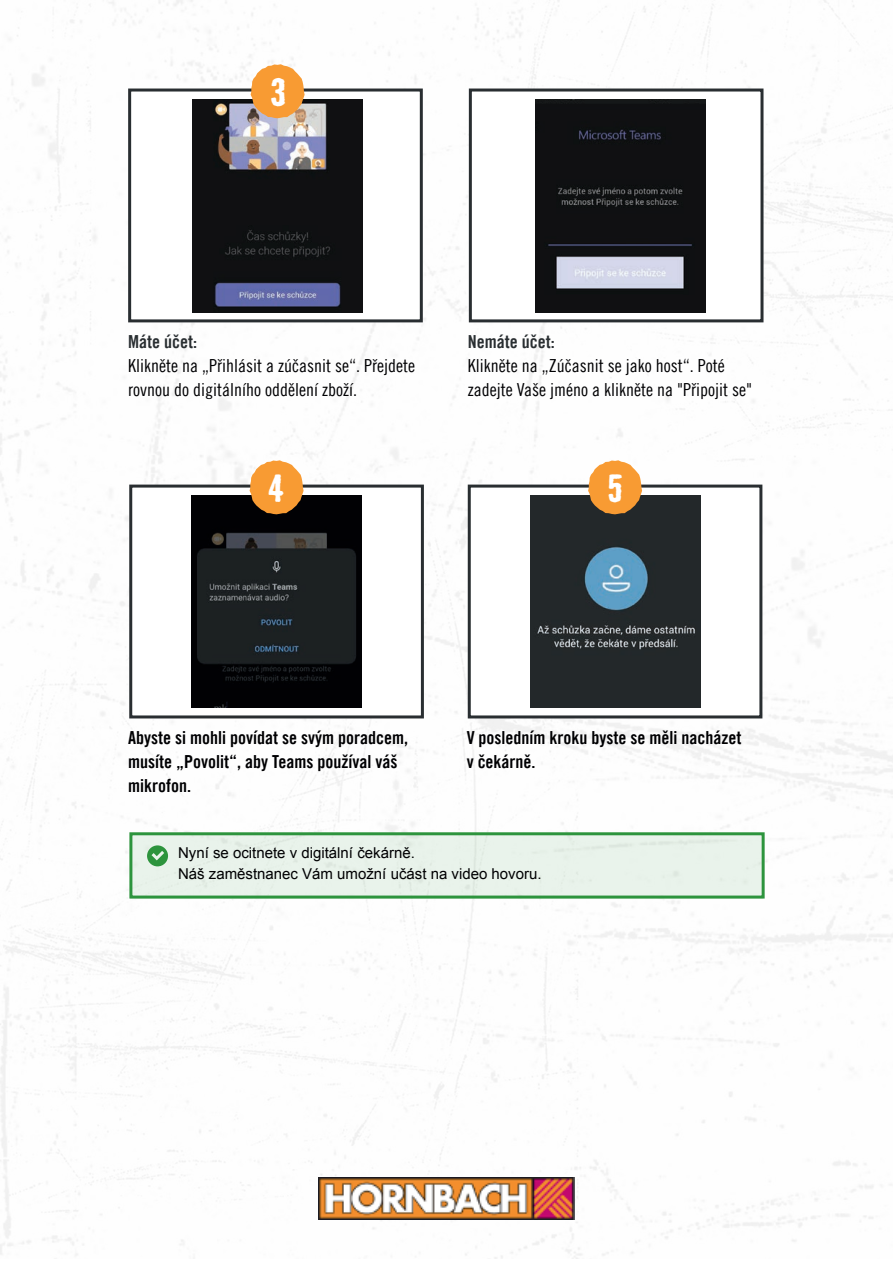
<style>
.page{position:relative;width:893px;height:1263px;background:#fff}
.page>*{position:absolute;margin:0;border:0;box-sizing:border-box;transform-origin:0 0}
.t1{font:700 36px "Bad House Hornbach";color:#fff}
.t2{font:18px/24px "Trade Gothic Hornbach Cn 18";color:#000002}
.t3{font:18px/24px "Trade Gothic Hornbach Bd Cn 20";color:#000002}
.t4{font:15px/21px "Arial";color:#000002}
.s1{font-family:"Trade Gothic Hornbach Bd Cn 20";color:#292e31}
</style>
<div class="page">
<img style="left:0;top:0;width:893px;height:1259px">
<img style="left:319px;top:1178px;width:255px;height:42px">
<div style="left:128px;top:89px;width:295px;height:233px;background:#fff;border:3px solid #292e31"></div>
<div style="left:469px;top:89px;width:294px;height:233px;background:#fff;border:3px solid #292e31"></div>
<div style="left:130px;top:833px;width:632px;height:65px;background:#e9f3eb"></div>
<div style="left:129px;top:832px;width:636px;height:66px;border:3px solid #2d943d"></div>
<svg style="left:147px;top:845px;width:21px;height:21px"></svg>
<img style="left:193px;top:100px;width:170px;height:213px">
<div style="left:129px;top:485px;width:295px;height:233px;background:#fff;border:3px solid #292e31"></div>
<img style="left:192px;top:495px;width:170px;height:213px">
<img style="left:535px;top:100px;width:170px;height:213px">
<svg style="left:251px;top:64px;width:54px;height:54px"></svg>
<div style="left:468px;top:485px;width:294px;height:233px;background:#fff;border:3px solid #292e31"></div>
<img style="left:530px;top:495px;width:170px;height:213px">
<svg style="left:588px;top:460px;width:54px;height:54px"></svg>
<svg style="left:250px;top:460px;width:54px;height:54px"></svg>
<p class="t1" style="left:270px;top:69px;width:18px">3</p>
<p class="t2" style="left:128px;top:330px;width:288px"><span class="s1">Máte účet:<br></span>Klikněte na „Přihlásit a zúčasnit se“. Přejdete rovnou do digitálního oddělení zboží.</p>
<p class="t2" style="left:468px;top:330px;width:286px"><span class="s1">Nemáte účet:<br></span>Klikněte na „Zúčasnit se jako host“. Poté zadejte Vaše jméno a klikněte na "Připojit se"</p>
<p class="t1" style="left:268px;top:465px;width:19px">4</p>
<p class="t1" style="left:608px;top:465px;width:17px">5</p>
<p class="t3" style="left:128px;top:726px;width:281px">Abyste si mohli povídat se svým poradcem, musíte „Povolit“, aby Teams používal váš mikrofon.</p>
<p class="t3" style="left:467px;top:726px;width:276px">V posledním kroku byste se měli nacházet v čekárně.</p>
<p class="t4" style="left:178px;top:843px;width:365px">Nyní se ocitnete v digitální čekárně.<br>Náš zaměstnanec Vám umožní učást na video hovoru.</p>
</div>
